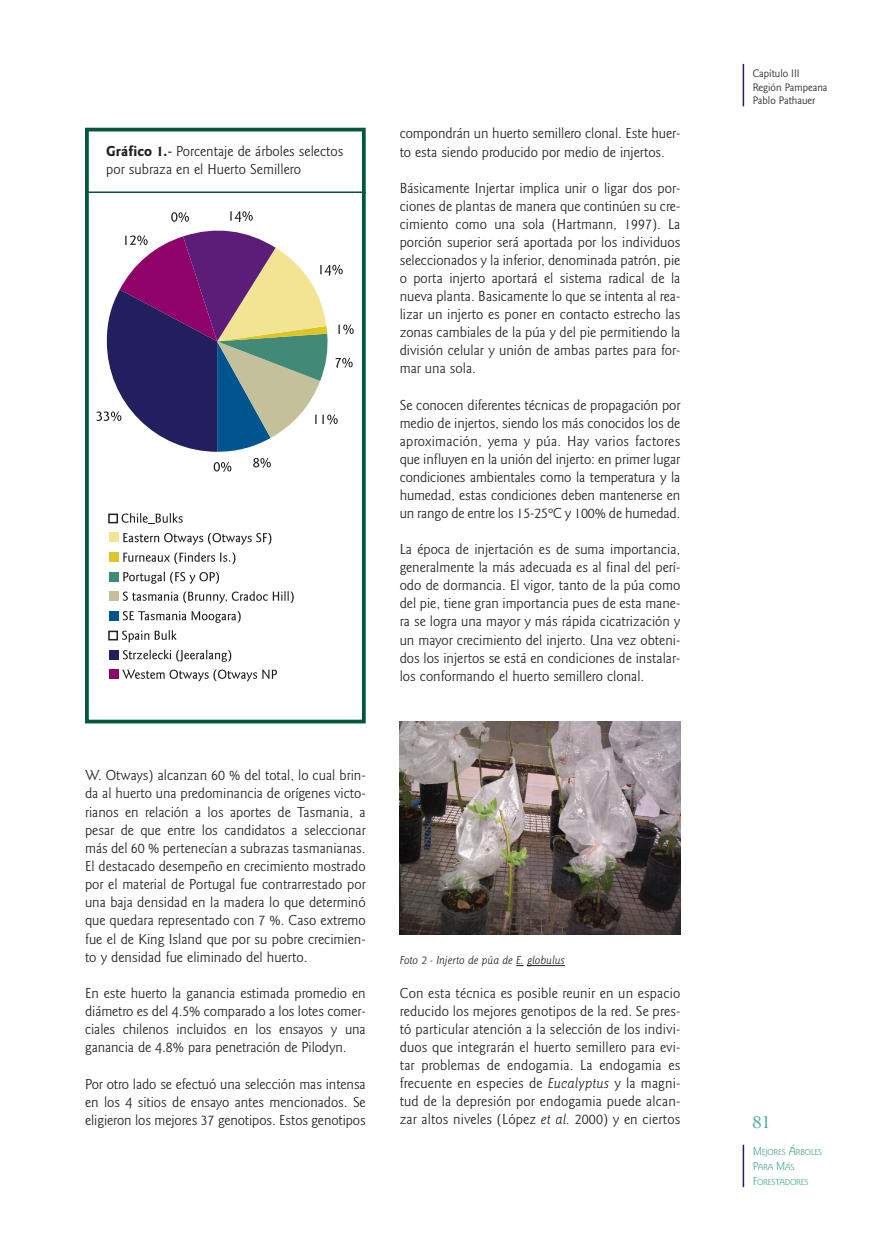
<style>
.page{position:relative;width:893px;height:1234px;background:#fff}
.page>*{position:absolute;margin:0;border:0;box-sizing:border-box;transform-origin:0 0}
.t1{font:18px "Cochin";color:#4fa794}
.t2{font:15px/18px "Goudy Sans";color:#231f20;text-align:justify}
.t3{font:italic 12px "Goudy Sans";color:#231f20}
.t4{font:11.25px/13.5px "Goudy Sans";color:#231f20}
.t5{font:9px/15px "Goudy Sans";letter-spacing:-.02em;color:#4fa794}
.s1{font-weight:700}
.s2{font-weight:500}
.s3{font-style:italic}
.s4{font-size:12px}
</style>
<div class="page">
<hr style="left:743px;top:64px;width:1px;height:42px;background:#221e72">
<hr style="left:743px;top:1144px;width:1px;height:42px;background:#221e72">
<div style="left:108px;top:513px;width:10px;height:10px;border:2px solid #231f20"></div>
<svg style="left:122px;top:513px;width:61px;height:11px"></svg>
<div style="left:109px;top:532px;width:9px;height:10px;background:#f1e493"></div>
<svg style="left:123px;top:533px;width:148px;height:11px"></svg>
<div style="left:109px;top:552px;width:9px;height:9px;background:#dcc524"></div>
<svg style="left:123px;top:552px;width:112px;height:12px"></svg>
<div style="left:109px;top:571px;width:9px;height:10px;background:#428a77"></div>
<svg style="left:123px;top:571px;width:96px;height:12px"></svg>
<div style="left:109px;top:591px;width:9px;height:9px;background:#c5c09c"></div>
<svg style="left:123px;top:591px;width:171px;height:12px"></svg>
<div style="left:109px;top:610px;width:9px;height:10px;background:#00558f"></div>
<svg style="left:123px;top:611px;width:118px;height:11px"></svg>
<div style="left:108px;top:630px;width:10px;height:10px;border:2px solid #231f20"></div>
<svg style="left:122px;top:630px;width:55px;height:12px"></svg>
<div style="left:109px;top:649px;width:9px;height:10px;background:#231f5f"></div>
<svg style="left:123px;top:649px;width:108px;height:12px"></svg>
<div style="left:109px;top:669px;width:9px;height:9px;background:#8e026a"></div>
<svg style="left:122px;top:669px;width:155px;height:12px"></svg>
<svg style="left:97px;top:211px;width:257px;height:240px"></svg>
<svg style="left:253px;top:458px;width:18px;height:9px"></svg>
<svg style="left:214px;top:462px;width:17px;height:9px"></svg>
<div style="left:85px;top:128px;width:281px;height:595px;border:4px solid #00573c"></div>
<hr style="left:85px;top:191px;width:281px;height:2px;background:#00573c">
<img style="left:400px;top:721px;width:280px;height:212px">
<svg style="left:516px;top:965px;width:16px;height:1px"></svg>
<hr style="left:532px;top:965px;width:33px;height:1px;background:#231f20">
<p class="t2" style="left:106px;top:143px;width:239px"><span class="s1">Gráfico 1.</span><span class="s2">-</span> Porcentaje de árboles selectos por subraza en el Huerto Semillero</p>
<p class="t2" style="left:400px;top:125px;width:282px">compondrán un huerto semillero clonal. Este huer&shy;to esta siendo producido por medio de injertos.</p>
<p class="t2" style="left:400px;top:180px;width:282px">Básicamente Injertar implica unir o ligar dos por&shy;ciones de plantas de manera que continúen su cre&shy;cimiento como una sola (Hartmann, 1997). La porción superior será aportada por los individuos seleccionados y la inferior, denominada patrón, pie o porta injerto aportará el sistema radical de la nueva planta. Basicamente lo que se intenta al rea&shy;lizar un injerto es poner en contacto estrecho las zonas cambiales de la púa y del pie permitiendo la división celular y unión de ambas partes para for&shy;mar una sola.</p>
<p class="t2" style="left:400px;top:396px;width:282px">Se conocen diferentes técnicas de propagación por medio de injertos, siendo los más conocidos los de aproximación, yema y púa. Hay varios factores que influyen en la unión del injerto: en primer lugar condiciones ambientales como la temperatura y la humedad, estas condiciones deben mantenerse en un rango de entre los 15-25ºC y 100% de humedad.</p>
<p class="t2" style="left:400px;top:541px;width:282px">La época de injertación es de suma importancia, generalmente la más adecuada es al final del perí&shy;odo de dormancia. El vigor, tanto de la púa como del pie, tiene gran importancia pues de esta mane&shy;ra se logra una mayor y más rápida cicatrización y un mayor crecimiento del injerto. Una vez obteni&shy;dos los injertos se está en condiciones de instalar&shy;los conformando el huerto semillero clonal.</p>
<p class="t2" style="left:85px;top:767px;width:282px">W. Otways) alcanzan 60 % del total, lo cual brin&shy;da al huerto una predominancia de orígenes victo&shy;rianos en relación a los aportes de Tasmania, a pesar de que entre los candidatos a seleccionar más del 60 % pertenecían a subrazas tasmanianas.<br>El destacado desempeño en crecimiento mostrado por el material de Portugal fue contrarrestado por una baja densidad en la madera lo que determinó que quedara representado con 7 %. Caso extremo fue el de King Island que por su pobre crecimien&shy;to y densidad fue eliminado del huerto.</p>
<p class="t2" style="left:85px;top:984px;width:282px">En este huerto la ganancia estimada promedio en diámetro es del 4.5% comparado a los lotes comer&shy;ciales chilenos incluidos en los ensayos y una ganancia de 4.8% para penetración de Pilodyn.</p>
<p class="t2" style="left:85px;top:1075px;width:282px">Por otro lado se efectuó una selección mas intensa en los 4 sitios de ensayo antes mencionados. Se eligieron los mejores 37 genotipos. Estos genotipos</p>
<p class="t3" style="left:400px;top:955px;width:167px">Foto 2 - Injerto de púa de E. globulus</p>
<p class="t2" style="left:400px;top:984px;width:282px">Con esta técnica es posible reunir en un espacio reducido los mejores genotipos de la red. Se pres&shy;tó particular atención a la selección de los indivi&shy;duos que integrarán el huerto semillero para evi&shy;tar problemas de endogamia. La endogamia es frecuente en especies de <span class="s3">Eucalyptus</span> y la magni&shy;tud de la depresión por endogamia puede alcan&shy;zar altos niveles (López <span class="s3">et al.</span> 2000) y en ciertos</p>
<p class="t4" style="left:753px;top:68px;width:76px">Capítulo III<br>Región Pampeana<br>Pablo Pathauer</p>
<p class="t1" style="left:753px;top:1114px;width:19px">81</p>
<p class="t5" style="left:753px;top:1144px;width:71px"><span class="s4">M</span>EJORES <span class="s4">Á</span>RBOLES<br><span class="s4">P</span>ARA <span class="s4">M</span>ÁS<br><span class="s4">F</span>ORESTADORES</p>
</div>
